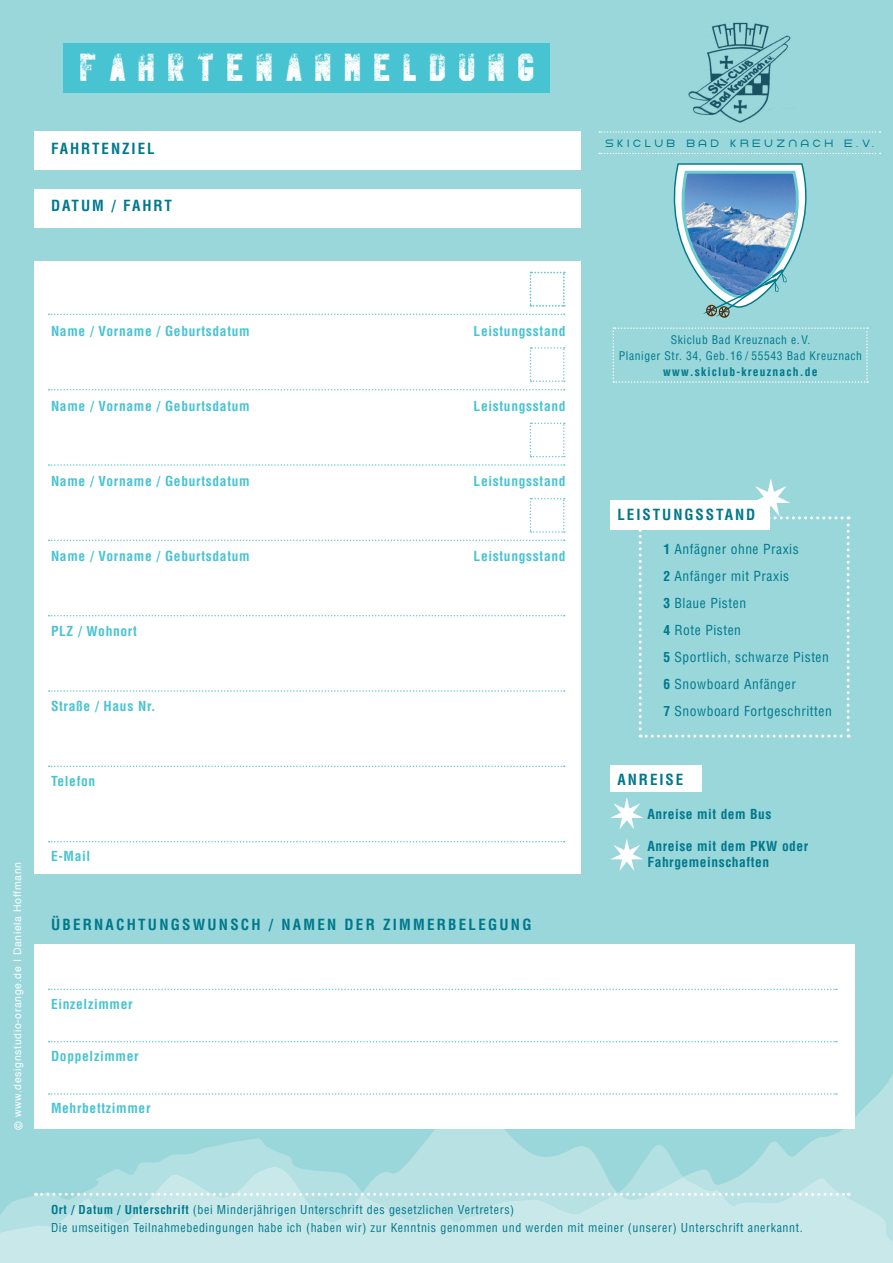
<style>
.page{position:relative;width:893px;height:1263px;background:#99d7db}
.page>*{position:absolute;margin:0;border:0;box-sizing:border-box;transform-origin:0 0}
.t1{font:44.85px "Kill Em All";letter-spacing:.3em;color:#fff}
.t2{font:700 condensed 15px "Helvetica";letter-spacing:.14em;color:#00788b}
.t3{font:700 condensed 13.5px "Helvetica";letter-spacing:.05em;color:#47c3d2}
.t4{font:condensed 13.5px/27px "Helvetica";letter-spacing:.04em;color:#00788b}
.t5{font:700 condensed 13.5px/16.5px "Helvetica";letter-spacing:.04em;color:#00788b}
.t6{font:condensed 12px/18px "Helvetica";letter-spacing:.05em;color:#00788b}
.t7{font:500 12px "Neometric";letter-spacing:.33em;color:#00788b}
.t8{font:condensed 11.7px/16px "Helvetica";letter-spacing:.05em;color:#00788b;text-align:center}
.t9{font:700 condensed 11.7px "Helvetica";letter-spacing:.1em;color:#00788b}
.t10{font:10.5px "Helvetica";letter-spacing:.06em;color:#fff}
.s1{font-weight:700;font-stretch:condensed}
.s2{font-weight:700}
</style>
<div class="page">
<svg style="left:428px;top:1074px;width:465px;height:93px"></svg>
<svg style="left:138px;top:1138px;width:545px;height:29px"></svg>
<svg style="left:0;top:1167px;width:893px;height:96px;fill:#c8e8ea"></svg>
<div style="left:34px;top:132px;width:546px;height:38px;background:#fff"></div>
<div style="left:63px;top:44px;width:487px;height:49px;background:#47c3d2"></div>
<svg style="left:36px;top:1193px;width:813px;height:3px"></svg>
<svg style="left:639px;top:479px;width:211px;height:258px"></svg>
<div style="left:610px;top:500px;width:159px;height:29px;background:#fff"></div>
<div style="left:34px;top:189px;width:546px;height:38px;background:#fff"></div>
<div style="left:34px;top:944px;width:821px;height:185px;background:#fff"></div>
<svg style="left:49px;top:989px;width:788px;height:1px"></svg>
<svg style="left:49px;top:1041px;width:788px;height:1px"></svg>
<svg style="left:49px;top:1093px;width:788px;height:2px"></svg>
<svg style="left:610px;top:797px;width:33px;height:32px"></svg>
<svg style="left:610px;top:839px;width:33px;height:32px"></svg>
<div style="left:610px;top:765px;width:91px;height:26px;background:#fff"></div>
<div style="left:34px;top:261px;width:546px;height:613px;background:#fff"></div>
<svg style="left:49px;top:314px;width:516px;height:1px"></svg>
<svg style="left:49px;top:615px;width:516px;height:1px"></svg>
<svg style="left:49px;top:690px;width:516px;height:2px"></svg>
<svg style="left:49px;top:766px;width:516px;height:1px"></svg>
<svg style="left:49px;top:841px;width:516px;height:1px"></svg>
<svg style="left:49px;top:389px;width:516px;height:1px"></svg>
<svg style="left:49px;top:464px;width:516px;height:2px"></svg>
<svg style="left:49px;top:540px;width:516px;height:1px"></svg>
<svg style="left:530px;top:272px;width:35px;height:35px"></svg>
<svg style="left:530px;top:347px;width:35px;height:35px"></svg>
<svg style="left:530px;top:423px;width:35px;height:34px"></svg>
<svg style="left:530px;top:498px;width:35px;height:35px"></svg>
<svg style="left:599px;top:153px;width:281px;height:1px"></svg>
<svg style="left:599px;top:131px;width:281px;height:2px"></svg>
<svg style="left:673px;top:163px;width:134px;height:155px"></svg>
<svg style="left:613px;top:327px;width:255px;height:56px"></svg>
<img style="left:688px;top:22px;width:103px;height:101px">
<h1 class="t1" style="left:81px;top:39px;width:455px">FAHRtenANMELDUNG</h1>
<p class="t2" style="left:51px;top:140px;width:105px">FAHRTENZIEL</p>
<p class="t2" style="left:51px;top:197px;width:122px">DATUM / FAHRT</p>
<p class="t7" style="left:605px;top:139px;width:270px">SKICLUB BAD KREUZNACH E.V.</p>
<p class="t10" style="left:9px;top:1130px;width:270px;rotate:-90deg"><span class="s1">©</span> www.designstudio-orange.de I Daniela Hoffmann</p>
<p class="t3" style="left:51px;top:323px;width:200px">Name / Vorname / Geburtsdatum</p>
<p class="t3" style="left:474px;top:323px;width:94px">Leistungsstand</p>
<p class="t3" style="left:51px;top:398px;width:200px">Name / Vorname / Geburtsdatum</p>
<p class="t3" style="left:474px;top:398px;width:94px">Leistungsstand</p>
<p class="t3" style="left:51px;top:473px;width:200px">Name / Vorname / Geburtsdatum</p>
<p class="t3" style="left:474px;top:473px;width:94px">Leistungsstand</p>
<p class="t3" style="left:51px;top:548px;width:200px">Name / Vorname / Geburtsdatum</p>
<p class="t3" style="left:474px;top:548px;width:94px">Leistungsstand</p>
<p class="t3" style="left:51px;top:623px;width:87px">PLZ / Wohnort</p>
<p class="t3" style="left:51px;top:698px;width:106px">Straße / Haus Nr.</p>
<p class="t3" style="left:51px;top:773px;width:46px">Telefon</p>
<p class="t3" style="left:51px;top:848px;width:41px">E-Mail</p>
<p class="t2" style="left:51px;top:915px;width:482px">ÜBERNACHTUNGSWUNSCH / NAMEN DER ZIMMERBELEGUNG</p>
<p class="t3" style="left:51px;top:996px;width:83px">Einzelzimmer</p>
<p class="t3" style="left:51px;top:1048px;width:89px">Doppelzimmer</p>
<p class="t3" style="left:51px;top:1099px;width:101px">Mehrbettzimmer</p>
<p class="t8" style="left:619px;top:332px;width:245px">Skiclub Bad Kreuznach e.V.<br>Planiger Str. 34, Geb.16 / 55543 Bad Kreuznach</p>
<p class="t9" style="left:663px;top:364px;width:156px">www.skiclub-kreuznach.de</p>
<p class="t2" style="left:617px;top:505px;width:139px">LEISTUNGSSTAND</p>
<p class="t4" style="left:663px;top:536px;width:170px"><span class="s2">1</span> Anfägner ohne Praxis<br><span class="s2">2</span> Anfänger mit Praxis<br><span class="s2">3</span> Blaue Pisten<br><span class="s2">4</span> Rote Pisten<br><span class="s2">5</span> Sportlich, schwarze Pisten<br><span class="s2">6</span> Snowboard Anfänger<br><span class="s2">7</span> Snowboard Fortgeschritten</p>
<p class="t2" style="left:617px;top:770px;width:67px">ANREISE</p>
<p class="t5" style="left:647px;top:806px;width:126px">Anreise mit dem Bus</p>
<p class="t5" style="left:647px;top:837px;width:162px">Anreise mit dem PKW oder<br>Fahrgemeinschaften</p>
<p class="t6" style="left:51px;top:1200px;width:753px"><span class="s2">Ort / Datum / Unterschrift</span> (bei Minderjährigen Unterschrift des gesetzlichen Vertreters)<br>Die umseitigen Teilnahmebedingungen habe ich (haben wir) zur Kenntnis genommen und werden mit meiner (unserer) Unterschrift anerkannt.</p>
</div>
